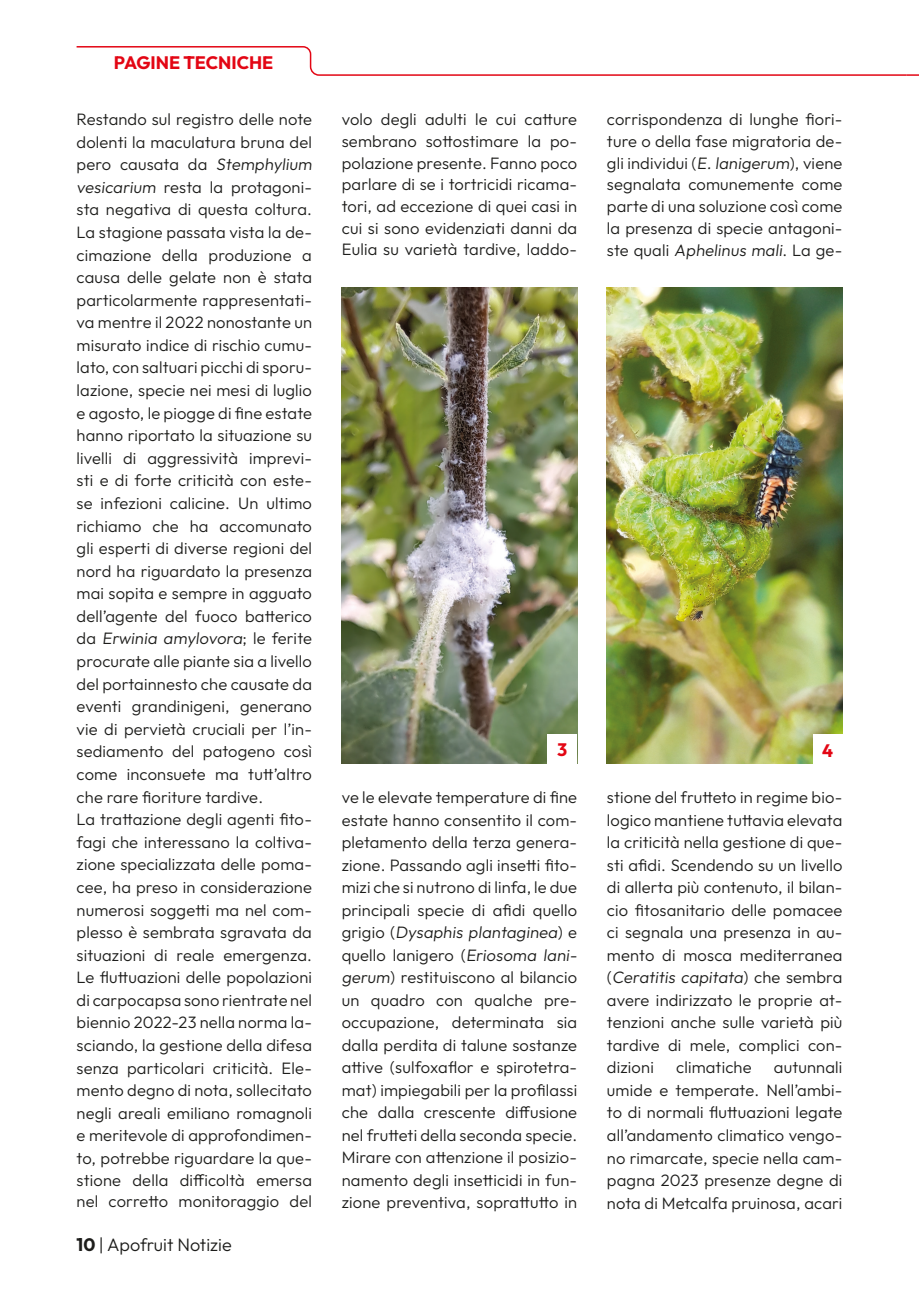
<style>
.page{position:relative;width:919px;height:1289px;background:#fff}
.page>*{position:absolute;margin:0;border:0;box-sizing:border-box;transform-origin:0 0}
.t1{font:300 18px "Outfit";color:#1d1d1b}
.Articolo_NumDida{font:700 18px "Outfit";color:#e30614}
.Articolo_Testo{font:300 16.5px/22.5px "Outfit";letter-spacing:.01em;color:#1d1d1b;text-align:justify}
.s1{font-weight:700}
</style>
<div class="page">
<svg style="left:76px;top:46px;width:842px;height:30px"></svg>
<img style="left:342px;top:287px;width:235px;height:476px">
<img style="left:606px;top:287px;width:236px;height:476px">
<div style="left:812px;top:733px;width:30px;height:30px;background:#fff"></div>
<div style="left:547px;top:733px;width:30px;height:30px;background:#fff"></div>
<p class="Articolo_NumDida" style="left:114px;top:51px;width:161px">PAGINE TECNICHE</p>
<p class="Articolo_Testo" style="left:77px;top:108px;width:239px;text-align:left">Restando sul registro delle note dolenti la maculatura bruna del pero causata da Stemphylium vesicarium resta la protagoni&shy;sta negativa di questa coltura.<br>La stagione passata vista la de&shy;cimazione della produzione a causa delle gelate non è stata particolarmente rappresentati&shy;va mentre il 2022 nonostante un misurato indice di rischio cumu&shy;lato, con saltuari picchi di sporu&shy;lazione, specie nei mesi di luglio e agosto, le piogge di fine estate hanno riportato la situazione su livelli di aggressività imprevi&shy;sti e di forte criticità con este&shy;se infezioni calicine. Un ultimo richiamo che ha accomunato gli esperti di diverse regioni del nord ha riguardato la presenza mai sopita e sempre in agguato dell’agente del fuoco batterico d a Erwinia amylovora; l e fe ri te procurate alle piante sia a livello del portainnesto che causate da eventi grandinigeni, generano vie di pervietà cruciali per l’in&shy;sediamento del patogeno così come inconsuete ma tutt’altro che rare fioriture tardive.</p>
<p class="Articolo_Testo" style="left:77px;top:808px;width:237px">La trattazione degli agenti fito&shy;fagi che interessano la coltiva&shy;zione specializzata delle poma&shy;cee, ha preso in considerazione numerosi soggetti ma nel com&shy;plesso è sembrata sgravata da situazioni di reale emergenza.<br>Le fluttuazioni delle popolazioni di carpocapsa sono rientrate nel biennio 2022-23 nella norma la&shy;sciando, la gestione della difesa senza particolari criticità. Ele&shy;mento degno di nota, sollecitato negli areali emiliano romagnoli e meritevole di approfondimen&shy;to, potrebbe riguardare la que&shy;stione della difficoltà emersa nel corretto monitoraggio del</p>
<p class="t1" style="left:77px;top:1233px;width:157px"><span class="s1">10</span> | Apofruit Notizie</p>
<p class="Articolo_Testo" style="left:342px;top:109px;width:237px;line-height:21.8px">volo degli adulti le cui catture sembrano sottostimare la po&shy;polazione presente. Fanno poco parlare di se i tortricidi ricama&shy;tori, ad eccezione di quei casi in cui si sono evidenziati danni da Eulia su varietà tardive, laddo-</p>
<p class="Articolo_Testo" style="left:607px;top:109px;width:237px;line-height:21.8px">corrispondenza di lunghe fiori&shy;ture o della fase migratoria de&shy;gli individui (E. lanigerum), viene segnalata comunemente come parte di una soluzione così come la presenza di specie antagoni&shy;ste q u a l i Aphelinus mali. La g e -</p>
<p class="Articolo_NumDida" style="left:557px;top:738px;width:12px">3</p>
<p class="Articolo_NumDida" style="left:822px;top:738px;width:12px">4</p>
<p class="Articolo_Testo" style="left:342px;top:786px;width:239px;text-align:left">ve le elevate temperature di fine estate hanno consentito il com&shy;pletamento della terza genera&shy;zione. Passando agli insetti fito&shy;mizi che si nutrono di linfa, le due principali specie di afidi quello g ri g i o ( Dysaphis plantaginea) e quello lanigero (Eriosoma lani&shy;gerum) restituiscono al bilancio un quadro con qualche pre&shy;occupazione, determinata sia dalla perdita di talune sostanze attive (sulfoxaflor e spirotetra&shy;mat) impiegabili per la profilassi che dalla crescente diffusione nel frutteti della seconda specie.<br>Mirare con attenzione il posizio&shy;namento degli insetticidi in fun&shy;zione preventiva, soprattutto in</p>
<p class="Articolo_Testo" style="left:607px;top:786px;width:237px">stione del frutteto in regime bio&shy;logico mantiene tuttavia elevata la criticità nella gestione di que&shy;sti afidi. Scendendo su un livello di allerta più contenuto, il bilan&shy;cio fitosanitario delle pomacee ci segnala una presenza in au&shy;mento di mosca mediterranea ( Ceratitis capitata) c h e s e m b ra avere indirizzato le proprie at&shy;tenzioni anche sulle varietà più tardive di mele, complici con&shy;dizioni</p>
<p class="Articolo_Testo" style="left:607px;top:1056px;width:237px;text-indent:167px">autunnali umide e temperate. Nell’ambi&shy;to di normali fluttuazioni legate all’andamento climatico vengo&shy;no rimarcate, specie nella cam&shy;pagna 2023 presenze degne di nota di Metcalfa pruinosa, acari</p>
<p class="Articolo_Testo" style="left:676px;top:1056px;width:77px">climatiche</p>
</div>
